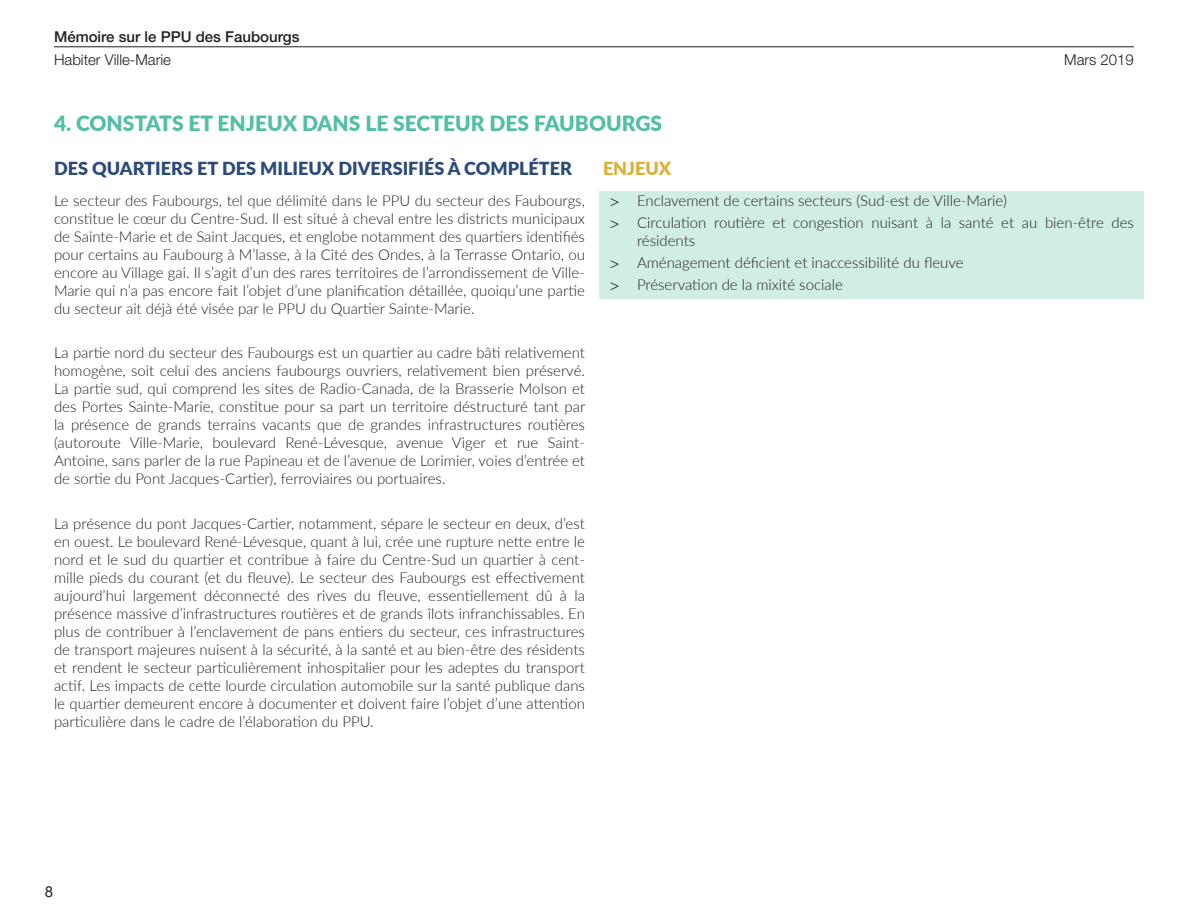
<style>
.page{position:relative;width:1188px;height:918px;background:#fff}
.page>*{position:absolute;margin:0;border:0;box-sizing:border-box;transform-origin:0 0}
.Duo{font:900 21px "Lato";color:#52bea3}
.Uno{font:900 18px "Lato";color:#2b4b78}
.Trio{font:900 18px "Lato";color:#dbb138}
.Texte{font:300 15px/18px "Lato";color:#231f20;text-align:justify}
.t1{font:500 15px "Helvetica Neue LT Std";color:#231f20}
.t2{font:300 15px "Helvetica Neue LT Std";color:#231f20}
.t3{font:15px "Arial";color:#231f20}
.s1{font-family:"Helvetica Neue LT Std"}
</style>
<div class="page">
<hr style="left:54px;top:46px;width:1080px;height:1px;background:#231f20">
<div style="left:599px;top:192px;width:545px;height:107px;background:#d0ede6"></div>
<p class="t1" style="left:54px;top:28px;width:247px">Mémoire sur le PPU des Faubourgs</p>
<p class="t2" style="left:54px;top:51px;width:119px">Habiter Ville-Marie</p>
<p class="t2" style="left:1064px;top:51px;width:71px">Mars 2019</p>
<p class="Duo" style="left:54px;top:108px;width:610px">4. CONSTATS ET ENJEUX DANS LE SECTEUR DES FAUBOURGS</p>
<p class="Uno" style="left:54px;top:155px;width:520px">DES QUARTIERS ET DES MILIEUX DIVERSIFIÉS À COMPLÉTER</p>
<p class="Texte" style="left:54px;top:191px;width:532px">Le secteur des Faubourgs, tel que délimité dans le PPU du secteur des Faubourgs, constitue le cœur du Centre-Sud. Il est situé à cheval entre les districts municipaux de Sainte-Marie et de Saint Jacques, et englobe notamment des quartiers identifiés pour certains au Faubourg à M’lasse, à la Cité des Ondes, à la Terrasse Ontario, ou encore au Village gai. Il s’agit d’un des rares territoires de l’arrondissement de Ville-Marie qui n’a pas encore fait l’objet d’une planification détaillée, quoiqu’une partie du secteur ait déjà été visée par le PPU du Quartier Sainte-Marie.</p>
<p class="Texte" style="left:54px;top:343px;width:533px">La partie nord du secteur des Faubourgs est un quartier au cadre bâti relativement homogène, soit celui des anciens faubourgs ouvriers, relativement bien préservé.<br>La partie sud, qui comprend les sites de Radio-Canada, de la Brasserie Molson et des Portes Sainte-Marie, constitue pour sa part un territoire déstructuré tant par la présence de grands terrains vacants que de grandes infrastructures routières (autoroute Ville-Marie, boulevard René-Lévesque, avenue Viger et rue Saint-Antoine, sans parler de la rue Papineau et de l’avenue de Lorimier, voies d’entrée et de sortie du Pont Jacques-Cartier), ferroviaires ou portuaires.</p>
<p class="Texte" style="left:54px;top:514px;width:533px">La présence du pont Jacques-Cartier, notamment, sépare le secteur en deux, d’est en ouest. Le boulevard René-Lévesque, quant à lui, crée une rupture nette entre le nord et le sud du quartier et contribue à faire du Centre-Sud un quartier à cent&shy;mille pieds du courant (et du fleuve). Le secteur des Faubourgs est effectivement aujourd’hui largement déconnecté des rives du fleuve, essentiellement dû à la présence massive d’infrastructures routières et de grands îlots infranchissables. En plus de contribuer à l’enclavement de pans entiers du secteur, ces infrastructures de transport majeures nuisent à la sécurité, à la santé et au bien-être des résidents et rendent le secteur particulièrement inhospitalier pour les adeptes du transport actif. Les impacts de cette lourde circulation automobile sur la santé publique dans le quartier demeurent encore à documenter et doivent faire l’objet d’une attention particulière dans le cadre de l’élaboration du PPU.</p>
<p class="Trio" style="left:603px;top:155px;width:70px">ENJEUX</p>
<p class="Texte" style="left:610px;top:191px;width:398px"><span class="s1">&gt;</span> Enclavement de certains secteurs (Sud-est de Ville-Marie)</p>
<p class="Texte" style="left:637px;top:213px;width:498px;text-indent:-27px"><span class="s1">&gt;</span> Circulation routière et congestion nuisant à la santé et au bien-être des résidents</p>
<p class="Texte" style="left:610px;top:253px;width:355px"><span class="s1">&gt;</span> Aménagement déficient et inaccessibilité du fleuve</p>
<p class="Texte" style="left:610px;top:275px;width:234px"><span class="s1">&gt;</span> Préservation de la mixité sociale</p>
<p class="t3" style="left:45px;top:881px;width:10px">8</p>
</div>
